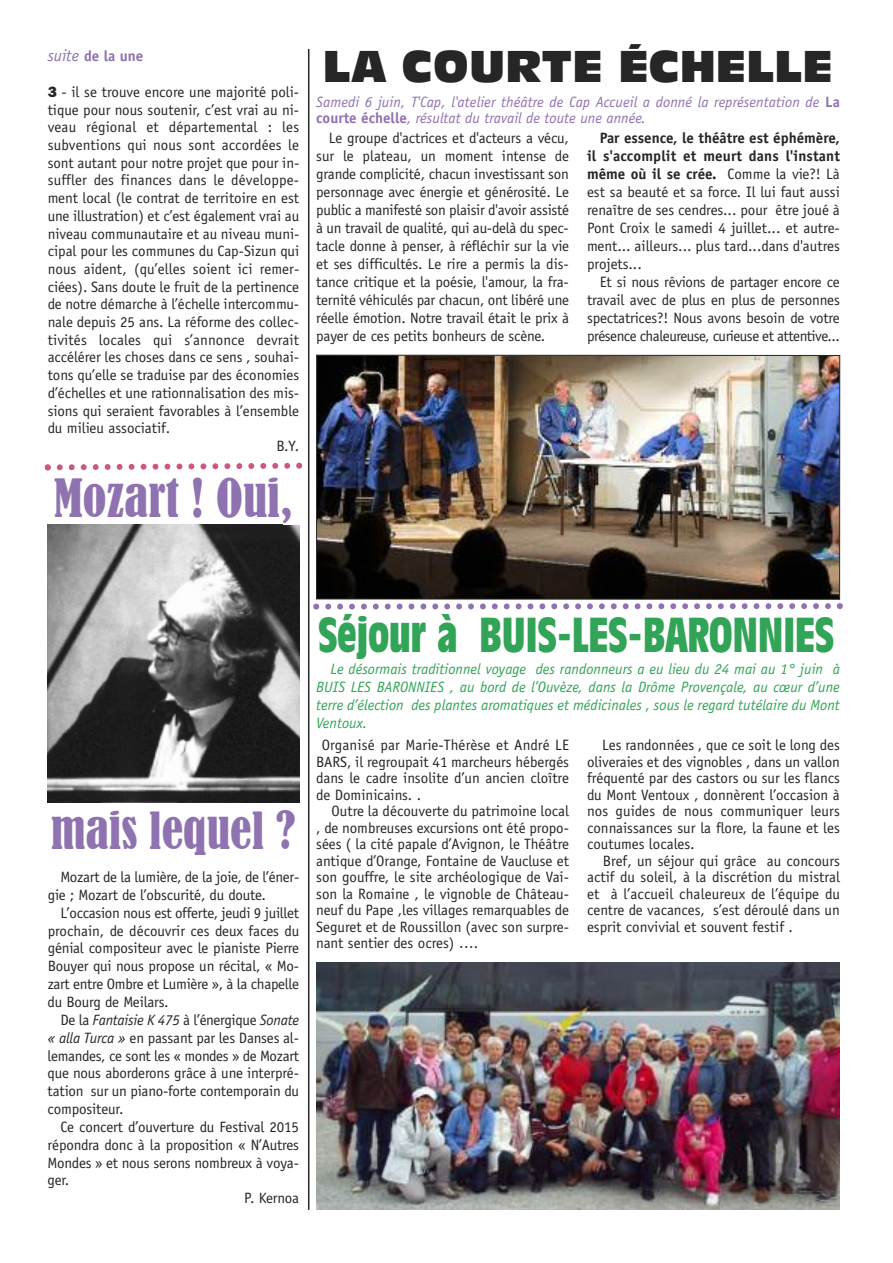
<style>
.page{position:relative;width:893px;height:1263px;background:#fff}
.page>*{position:absolute;margin:0;border:0;box-sizing:border-box;transform-origin:0 0}
.t1{font:condensed 49.5px "Bernard";color:#8f72b0}
.t2{font:700 condensed 48px "Antique Olive";letter-spacing:-.01em;color:#32a457}
.t3{font:condensed 48px "Bernard";color:#8f72b0}
.t4{font:43.5px "Antique Olive Compact";color:#272627}
.t5{font:15px/18px "Officina Sans";letter-spacing:-.005em;color:#272627;text-align:justify}
.t6{font:italic 15px/18px "Officina Sans";color:#32a457;text-align:justify}
.t7{font:italic 15px/16.5px "Officina Sans";letter-spacing:.005em;color:#8f72b0}
.t8{font:700 15px "Officina Sans";color:#8f72b0}
.s1{font-weight:400;font-style:italic;font-size:16.5px}
.s2{font-family:"Franklin Gothic";font-weight:800}
.s3{font-weight:700;font-style:normal}
.s4{font-weight:700}
.s5{font-style:italic}
</style>
<div class="page">
<img style="left:316px;top:962px;width:524px;height:248px">
<svg style="left:44px;top:462px;width:258px;height:9px"></svg>
<img style="left:318px;top:357px;width:520px;height:240px">
<div style="left:316px;top:355px;width:524px;height:244px;border:1px solid #272627"></div>
<hr style="left:308px;top:49px;width:1px;height:1161px;background:#272627">
<img style="left:48px;top:524px;width:251px;height:278px">
<svg style="left:313px;top:603px;width:530px;height:7px"></svg>
<p class="t8" style="left:48px;top:50px;width:97px"><span class="s1">suite</span> de la une</p>
<p class="t5" style="left:48px;top:84px;width:253px"><span class="s2">3</span> - il se trouve encore une majorité poli-</p>
<p class="t5" style="left:48px;top:102px;width:253px">tique pour nous soutenir, c’est vrai au ni-</p>
<p class="t5" style="left:48px;top:119px;width:253px">veau régional et départemental : les</p>
<p class="t5" style="left:48px;top:137px;width:253px">subventions qui nous sont accordées le</p>
<p class="t5" style="left:48px;top:155px;width:253px">sont autant pour notre projet que pour in-</p>
<p class="t5" style="left:48px;top:173px;width:253px">suffler des finances dans le développe-</p>
<p class="t5" style="left:48px;top:190px;width:253px">ment local (le contrat de territoire en est</p>
<p class="t5" style="left:48px;top:208px;width:253px">une illustration) et c’est également vrai au</p>
<p class="t5" style="left:48px;top:226px;width:253px">niveau communautaire et au niveau muni-</p>
<p class="t5" style="left:48px;top:243px;width:253px">cipal pour les communes du Cap-Sizun qui</p>
<p class="t5" style="left:48px;top:261px;width:253px">nous aident, (qu’elles soient ici remer-</p>
<p class="t5" style="left:48px;top:279px;width:253px">ciées). Sans doute le fruit de la pertinence</p>
<p class="t5" style="left:48px;top:296px;width:253px">de notre démarche à l’échelle intercommu-</p>
<p class="t5" style="left:48px;top:314px;width:253px">nale depuis 25 ans. La réforme des collec-</p>
<p class="t5" style="left:48px;top:332px;width:253px">tivités locales qui s’annonce devrait</p>
<p class="t5" style="left:48px;top:350px;width:253px">accélérer les choses dans ce sens , souhai-</p>
<p class="t5" style="left:48px;top:367px;width:253px">tons qu’elle se traduise par des économies</p>
<p class="t5" style="left:48px;top:385px;width:253px">d’échelles et une rationnalisation des mis-</p>
<p class="t5" style="left:48px;top:403px;width:253px">sions qui seraient favorables à l’ensemble</p>
<p class="t5" style="left:48px;top:420px;width:124px">du milieu associatif.</p>
<p class="t5" style="left:276px;top:438px;width:24px">B.Y.</p>
<h1 class="t1" style="left:54px;top:469px;width:241px">Mozart ! Oui,</h1>
<h3 class="t4" style="left:323px;top:49px;width:512px">LA COURTE ÉCHELLE</h3>
<p class="t7" style="left:316px;top:95px;width:525px">Samedi 6 juin, T'Cap, l'atelier théâtre de Cap Accueil a donné la représentation de <span class="s3">La courte échelle</span>, résultat du travail de toute une année.</p>
<p class="t5" style="left:316px;top:130px;width:254px;text-indent:13px">Le groupe d'actrices et d'acteurs a vécu, sur le plateau, un moment intense de grande complicité, chacun investissant son personnage avec énergie et générosité. Le public a manifesté son plaisir d'avoir assisté à un travail de qualité, qui au-delà du spec&shy;tacle donne à penser, à réfléchir sur la vie et ses difficultés. Le rire a permis la dis&shy;tance critique et la poésie, l'amour, la fra&shy;ternité véhiculés par chacun, ont libéré une réelle émotion. Notre travail était le prix à payer de ces petits bonheurs de scène.</p>
<p class="t5" style="left:587px;top:130px;width:254px;text-indent:13px"><span class="s4">Par essence, le théâtre est éphémère, il s'accomplit et meurt dans l'instant même où il se crée.</span> Comme la vie?! Là est sa beauté et sa force. Il lui faut aussi renaître de ses cendres... pour être joué à Pont Croix le samedi 4 juillet... et autre&shy;ment... ailleurs... plus tard...dans d'autres projets...</p>
<p class="t5" style="left:587px;top:274px;width:254px;text-indent:13px">Et si nous rêvions de partager encore ce travail avec de plus en plus de personnes spectatrices?! Nous avons besoin de votre présence chaleureuse, curieuse et attentive...</p>
<h2 class="t3" style="left:51px;top:803px;width:246px">mais lequel ?</h2>
<p class="t5" style="left:48px;top:869px;width:253px;text-indent:13px">Mozart de la lumière, de la joie, de l’éner&shy;gie ; Mozart de l’obscurité, du doute.</p>
<p class="t5" style="left:48px;top:905px;width:253px;text-indent:13px">L’occasion nous est offerte, jeudi 9 juillet prochain, de découvrir ces deux faces du génial compositeur avec le pianiste Pierre Bouyer qui nous propose un récital, « Mo&shy;zart entre Ombre et Lumière », à la chapelle du Bourg de Meilars.</p>
<p class="t5" style="left:48px;top:1012px;width:253px;text-indent:13px">De la <span class="s5">Fantaisie K 475</span> à l’énergique <span class="s5">Sonate « alla Turca »</span> en passant par les Danses al&shy;lemandes, ce sont les « mondes » de Mozart que nous aborderons grâce à une interpré&shy;tation sur un piano-forte contemporain du compositeur.</p>
<p class="t5" style="left:60px;top:1119px;width:240px">Ce concert d’ouverture du Festival 2015</p>
<p class="t5" style="left:48px;top:1137px;width:253px">répondra donc à la proposition « N’Autres</p>
<p class="t5" style="left:48px;top:1155px;width:253px">Mondes » et nous serons nombreux à voya-</p>
<p class="t5" style="left:48px;top:1172px;width:23px">ger.</p>
<p class="t5" style="left:244px;top:1190px;width:56px">P. Kernoa</p>
<h2 class="t2" style="left:318px;top:616px;width:518px">Séjour à BUIS-LES-BARONNIES</h2>
<p class="t6" style="left:316px;top:661px;width:525px;text-indent:14px">Le désormais traditionnel voyage des randonneurs a eu lieu du 24 mai au 1° juin à BUIS LES BARONNIES , au bord de l’Ouvèze, dans la Drôme Provençale, au cœur d’une terre d’élection des plantes aromatiques et médicinales , sous le regard tutélaire du Mont Ventoux.</p>
<p class="t5" style="left:316px;top:738px;width:254px;line-height:16.5px;text-indent:6px">Organisé par Marie-Thérèse et André LE BARS, il regroupait 41 marcheurs hébergés dans le cadre insolite d’un ancien cloître de Dominicains. .</p>
<p class="t5" style="left:316px;top:804px;width:254px;line-height:16.5px;text-indent:15px">Outre la découverte du patrimoine local , de nombreuses excursions ont été propo&shy;sées ( la cité papale d’Avignon, le Théâtre antique d’Orange, Fontaine de Vaucluse et son gouffre, le site archéologique de Vai&shy;son la Romaine , le vignoble de Château&shy;neuf du Pape ,les villages remarquables de Seguret et de Roussillon (avec son surpre&shy;nant sentier des ocres) ….</p>
<p class="t5" style="left:587px;top:738px;width:254px;line-height:16.5px;text-indent:15px">Les randonnées , que ce soit le long des oliveraies et des vignobles , dans un vallon fréquenté par des castors ou sur les flancs du Mont Ventoux , donnèrent l’occasion à nos guides de nous communiquer leurs connaissances sur la flore, la faune et les coutumes locales.</p>
<p class="t5" style="left:587px;top:853px;width:254px;line-height:16.5px;text-indent:16px">Bref, un séjour qui grâce au concours actif du soleil, à la discrétion du mistral et à l’accueil chaleureux de l’équipe du centre de vacances, s’est déroulé dans un esprit convivial et souvent festif .</p>
</div>
